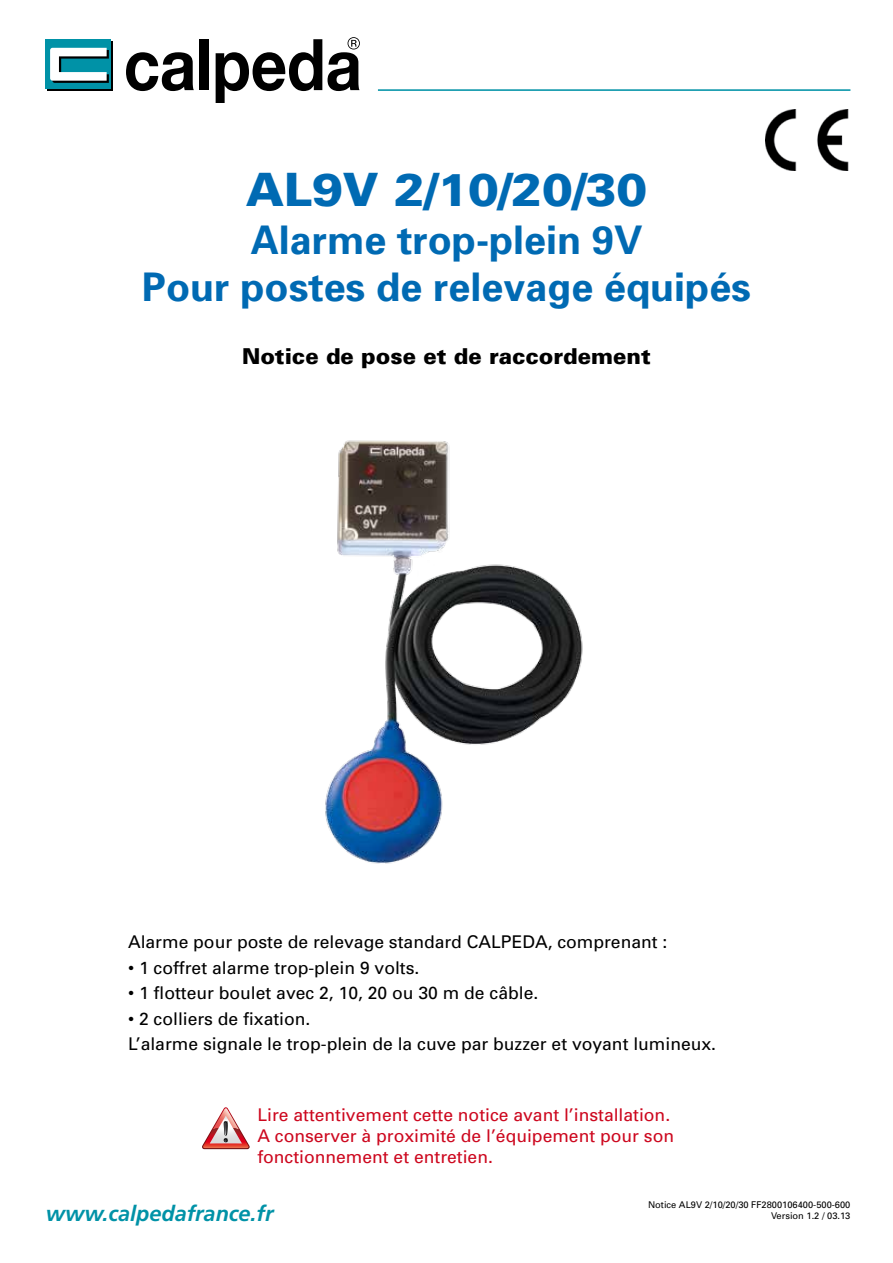
<style>
.page{position:relative;width:893px;height:1263px;background:#fff}
.page>*{position:absolute;margin:0;border:0;box-sizing:border-box;transform-origin:0 0}
.t1{font:900 46.05px "Univers";color:#006ab3}
.t2{font:700 39.45px/47.2px "Univers";color:#006ab3;text-align:center}
.t3{font:900 21.9px "Univers";color:#000}
.t4{font:italic 700 21.75px "Frutiger";color:#0092a7}
.t5{font:17.55px/25.3px "Univers";color:#000}
.t6{font:17.55px/21px "Univers";color:#cd071e}
.t7{font:9.3px/11.1px "Univers";color:#000;text-align:right}
</style>
<div class="page">
<img style="left:765px;top:109px;width:84px;height:61px">
<img style="left:325px;top:440px;width:258px;height:424px">
<div style="left:47px;top:42px;width:66px;height:49px;background:#000"></div>
<div style="left:45px;top:39px;width:66px;height:50px;background:#0092a7"></div>
<svg style="left:50px;top:48px;width:59px;height:35px"></svg>
<svg style="left:126px;top:52px;width:68px;height:39px"></svg>
<div style="left:200px;top:39px;width:9px;height:51px;background:#000"></div>
<svg style="left:216px;top:39px;width:106px;height:64px"></svg>
<svg style="left:328px;top:37px;width:32px;height:54px"></svg>
<hr style="left:378px;top:89px;width:472px;height:2px;background:#0092a7">
<svg style="left:202px;top:1107px;width:48px;height:42px"></svg>
<h1 class="t1" style="left:246px;top:161px;width:403px">AL9V 2/10/20/30</h1>
<h2 class="t2" style="left:142px;top:215px;width:610px">Alarme trop-plein 9V<br>Pour postes de relevage équipés</h2>
<p class="t3" style="left:242px;top:343px;width:410px">Notice de pose et de raccordement</p>
<p class="t5" style="left:128px;top:929px;width:541px">Alarme pour poste de relevage standard CALPEDA, comprenant :</p>
<p class="t5" style="left:128px;top:954px;width:293px">• 1 coffret alarme trop-plein 9 volts.</p>
<p class="t5" style="left:128px;top:980px;width:412px">• 1 flotteur boulet avec 2, 10, 20 ou 30 m de câble.</p>
<p class="t5" style="left:128px;top:1005px;width:590px">• 2 colliers de fixation.<br>L’alarme signale le trop-plein de la cuve par buzzer et voyant lumineux.</p>
<p class="t6" style="left:257px;top:1104px;width:418px">Lire attentivement cette notice avant l’installation.<br>A conserver à proximité de l’équipement pour son fonctionnement et entretien.</p>
<p class="t7" style="left:648px;top:1199px;width:204px">Notice AL9V 2/10/20/30 FF2800106400-500-600<br>Version 1.2 / 03.13</p>
<p class="t4" style="left:46px;top:1200px;width:229px">www.calpedafrance.fr</p>
</div>
